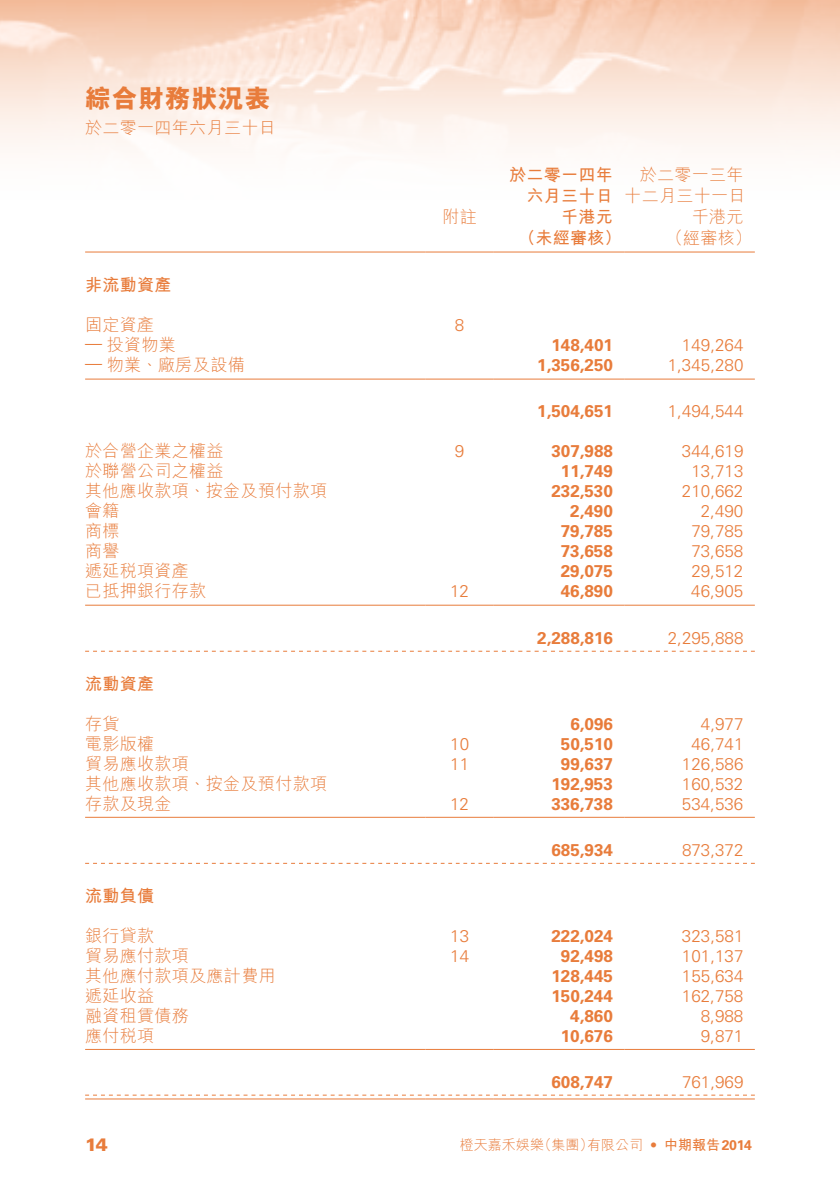
<style>
.page{position:relative;width:840px;height:1191px;background:#fff}
.page>*{position:absolute;margin:0;border:0;box-sizing:border-box;transform-origin:0 0}
.t1{font:800 26px "M Hei HK";letter-spacing:.02em;color:#e87c3b}
.t2{font:900 18px "Univers LT Std";color:#e87c3b}
.t3{font:300 17px "Univers LT Std";color:#e87c3b}
.t4{font:300 17px/21px "M Hei HK";letter-spacing:.02em;color:#e87c3b;text-align:right}
.t5{font:700 17px "Univers LT Std";color:#e87c3b}
.t6{font:700 17px/21px "M Hei HK";letter-spacing:.02em;color:#e87c3b;text-align:right}
.t7{font:300 14px "M Hei HK";color:#e87c3b}
.s1{font-family:"Univers LT Std"}
.s2{font-weight:700}
.s3{font-family:"Univers LT Std";font-weight:700}
</style>
<div class="page">
<hr style="left:85px;top:251px;width:340px;height:1px;background:#e87c3b">
<hr style="left:425px;top:251px;width:68px;height:1px;background:#e87c3b">
<hr style="left:493px;top:251px;width:131px;height:1px;background:#e87c3b">
<hr style="left:624px;top:251px;width:130px;height:1px;background:#e87c3b">
<hr style="left:85px;top:378px;width:340px;height:1px;background:#e87c3b">
<hr style="left:425px;top:378px;width:68px;height:1px;background:#e87c3b">
<hr style="left:493px;top:378px;width:131px;height:1px;background:#e87c3b">
<hr style="left:624px;top:378px;width:130px;height:1px;background:#e87c3b">
<hr style="left:85px;top:604px;width:340px;height:1px;background:#e87c3b">
<hr style="left:425px;top:604px;width:68px;height:1px;background:#e87c3b">
<hr style="left:493px;top:604px;width:131px;height:1px;background:#e87c3b">
<hr style="left:624px;top:604px;width:130px;height:1px;background:#e87c3b">
<svg style="left:85px;top:650px;width:669px;height:1px"></svg>
<hr style="left:85px;top:817px;width:340px;height:1px;background:#e87c3b">
<hr style="left:425px;top:817px;width:68px;height:1px;background:#e87c3b">
<hr style="left:493px;top:817px;width:131px;height:1px;background:#e87c3b">
<hr style="left:624px;top:817px;width:130px;height:1px;background:#e87c3b">
<svg style="left:85px;top:863px;width:669px;height:1px"></svg>
<hr style="left:85px;top:1049px;width:340px;height:1px;background:#e87c3b">
<hr style="left:425px;top:1049px;width:68px;height:1px;background:#e87c3b">
<hr style="left:493px;top:1049px;width:131px;height:1px;background:#e87c3b">
<hr style="left:624px;top:1049px;width:130px;height:1px;background:#e87c3b">
<hr style="left:85px;top:1098px;width:340px;height:1px;background:#e87c3b">
<hr style="left:425px;top:1098px;width:68px;height:1px;background:#e87c3b">
<hr style="left:493px;top:1098px;width:131px;height:1px;background:#e87c3b">
<svg style="left:85px;top:1094px;width:669px;height:1px"></svg>
<hr style="left:624px;top:1098px;width:130px;height:1px;background:#e87c3b">
<h1 class="t1" style="left:85px;top:86px;width:187px">綜合財務狀況表</h1>
<p class="t4" style="left:85px;top:117px;width:192px">於二零一四年六月三十日</p>
<p class="t6" style="left:509px;top:163px;width:105px">於二零一四年六月三十日</p>
<p class="t4" style="left:624px;top:164px;width:123px">於二零一三年十二月三十一日</p>
<p class="t4" style="left:442px;top:206px;width:36px">附註</p>
<p class="t6" style="left:561px;top:205px;width:53px">千港元</p>
<p class="t4" style="left:691px;top:206px;width:53px">千港元</p>
<p class="t6" style="left:518px;top:226px;width:105px">（未經審核）</p>
<p class="t4" style="left:665px;top:227px;width:87px">（經審核）</p>
<p class="t6" style="left:85px;top:273px;width:88px">非流動資產</p>
<p class="t4" style="left:85px;top:314px;width:71px">固定資產</p>
<p class="t3" style="left:454px;top:315px;width:11px">8</p>
<p class="t4" style="left:85px;top:334px;width:92px"><span class="s1">—</span> 投資物業</p>
<p class="t5" style="left:551px;top:335px;width:63px">148,401</p>
<p class="t3" style="left:681px;top:335px;width:63px">149,264</p>
<p class="t4" style="left:85px;top:354px;width:161px"><span class="s1">—</span> 物業、廠房及設備</p>
<p class="t5" style="left:537px;top:355px;width:77px">1,356,250</p>
<p class="t3" style="left:667px;top:355px;width:77px">1,345,280</p>
<p class="t5" style="left:537px;top:401px;width:77px">1,504,651</p>
<p class="t3" style="left:667px;top:401px;width:77px">1,494,544</p>
<p class="t4" style="left:85px;top:440px;width:140px">於合營企業之權益</p>
<p class="t3" style="left:454px;top:441px;width:11px">9</p>
<p class="t5" style="left:551px;top:441px;width:63px">307,988</p>
<p class="t3" style="left:681px;top:441px;width:63px">344,619</p>
<p class="t4" style="left:85px;top:460px;width:140px">於聯營公司之權益</p>
<p class="t5" style="left:560px;top:461px;width:53px">11,749</p>
<p class="t3" style="left:691px;top:461px;width:53px">13,713</p>
<p class="t4" style="left:85px;top:480px;width:243px">其他應收款項、按金及預付款項</p>
<p class="t5" style="left:551px;top:481px;width:63px">232,530</p>
<p class="t3" style="left:681px;top:481px;width:63px">210,662</p>
<p class="t4" style="left:85px;top:500px;width:36px">會籍</p>
<p class="t5" style="left:570px;top:501px;width:44px">2,490</p>
<p class="t3" style="left:700px;top:501px;width:44px">2,490</p>
<p class="t4" style="left:85px;top:520px;width:36px">商標</p>
<p class="t5" style="left:560px;top:521px;width:53px">79,785</p>
<p class="t3" style="left:691px;top:521px;width:53px">79,785</p>
<p class="t4" style="left:85px;top:540px;width:36px">商譽</p>
<p class="t5" style="left:560px;top:541px;width:53px">73,658</p>
<p class="t3" style="left:691px;top:541px;width:53px">73,658</p>
<p class="t4" style="left:85px;top:560px;width:105px">遞延稅項資產</p>
<p class="t5" style="left:560px;top:561px;width:53px">29,075</p>
<p class="t3" style="left:691px;top:561px;width:53px">29,512</p>
<p class="t4" style="left:85px;top:580px;width:123px">已抵押銀行存款</p>
<p class="t3" style="left:450px;top:581px;width:20px">12</p>
<p class="t5" style="left:560px;top:581px;width:53px">46,890</p>
<p class="t3" style="left:691px;top:581px;width:53px">46,905</p>
<p class="t5" style="left:537px;top:627px;width:77px">2,288,816</p>
<p class="t3" style="left:667px;top:627px;width:77px">2,295,888</p>
<p class="t6" style="left:85px;top:671px;width:71px">流動資產</p>
<p class="t4" style="left:85px;top:712px;width:36px">存貨</p>
<p class="t5" style="left:570px;top:713px;width:44px">6,096</p>
<p class="t3" style="left:700px;top:713px;width:44px">4,977</p>
<p class="t4" style="left:85px;top:732px;width:71px">電影版權</p>
<p class="t3" style="left:450px;top:733px;width:20px">10</p>
<p class="t5" style="left:560px;top:733px;width:53px">50,510</p>
<p class="t3" style="left:691px;top:733px;width:53px">46,741</p>
<p class="t4" style="left:85px;top:752px;width:105px">貿易應收款項</p>
<p class="t3" style="left:450px;top:753px;width:20px">11</p>
<p class="t5" style="left:560px;top:753px;width:53px">99,637</p>
<p class="t3" style="left:681px;top:753px;width:63px">126,586</p>
<p class="t4" style="left:85px;top:772px;width:243px">其他應收款項、按金及預付款項</p>
<p class="t5" style="left:551px;top:773px;width:63px">192,953</p>
<p class="t3" style="left:681px;top:773px;width:63px">160,532</p>
<p class="t4" style="left:85px;top:792px;width:88px">存款及現金</p>
<p class="t3" style="left:450px;top:793px;width:20px">12</p>
<p class="t5" style="left:551px;top:793px;width:63px">336,738</p>
<p class="t3" style="left:681px;top:793px;width:63px">534,536</p>
<p class="t5" style="left:551px;top:839px;width:63px">685,934</p>
<p class="t3" style="left:681px;top:839px;width:63px">873,372</p>
<p class="t6" style="left:85px;top:883px;width:71px">流動負債</p>
<p class="t4" style="left:85px;top:924px;width:71px">銀行貸款</p>
<p class="t3" style="left:450px;top:925px;width:20px">13</p>
<p class="t5" style="left:551px;top:925px;width:63px">222,024</p>
<p class="t3" style="left:681px;top:925px;width:63px">323,581</p>
<p class="t4" style="left:85px;top:944px;width:105px">貿易應付款項</p>
<p class="t3" style="left:450px;top:945px;width:20px">14</p>
<p class="t5" style="left:560px;top:945px;width:53px">92,498</p>
<p class="t3" style="left:681px;top:945px;width:63px">101,137</p>
<p class="t4" style="left:85px;top:964px;width:192px">其他應付款項及應計費用</p>
<p class="t5" style="left:551px;top:965px;width:63px">128,445</p>
<p class="t3" style="left:681px;top:965px;width:63px">155,634</p>
<p class="t4" style="left:85px;top:984px;width:71px">遞延收益</p>
<p class="t5" style="left:551px;top:985px;width:63px">150,244</p>
<p class="t3" style="left:681px;top:985px;width:63px">162,758</p>
<p class="t4" style="left:85px;top:1004px;width:105px">融資租賃債務</p>
<p class="t5" style="left:570px;top:1005px;width:44px">4,860</p>
<p class="t3" style="left:700px;top:1005px;width:44px">8,988</p>
<p class="t4" style="left:85px;top:1024px;width:71px">應付稅項</p>
<p class="t5" style="left:560px;top:1025px;width:53px">10,676</p>
<p class="t3" style="left:700px;top:1025px;width:44px">9,871</p>
<p class="t5" style="left:551px;top:1071px;width:63px">608,747</p>
<p class="t3" style="left:681px;top:1071px;width:63px">761,969</p>
<p class="t2" style="left:85px;top:1133px;width:24px">14</p>
<p class="t7" style="left:459px;top:1138px;width:293px">橙天嘉禾娛樂（集團）有限公司 <span class="s1">•</span> <span class="s2">中期報告</span><span class="s3">2014</span></p>
</div>
